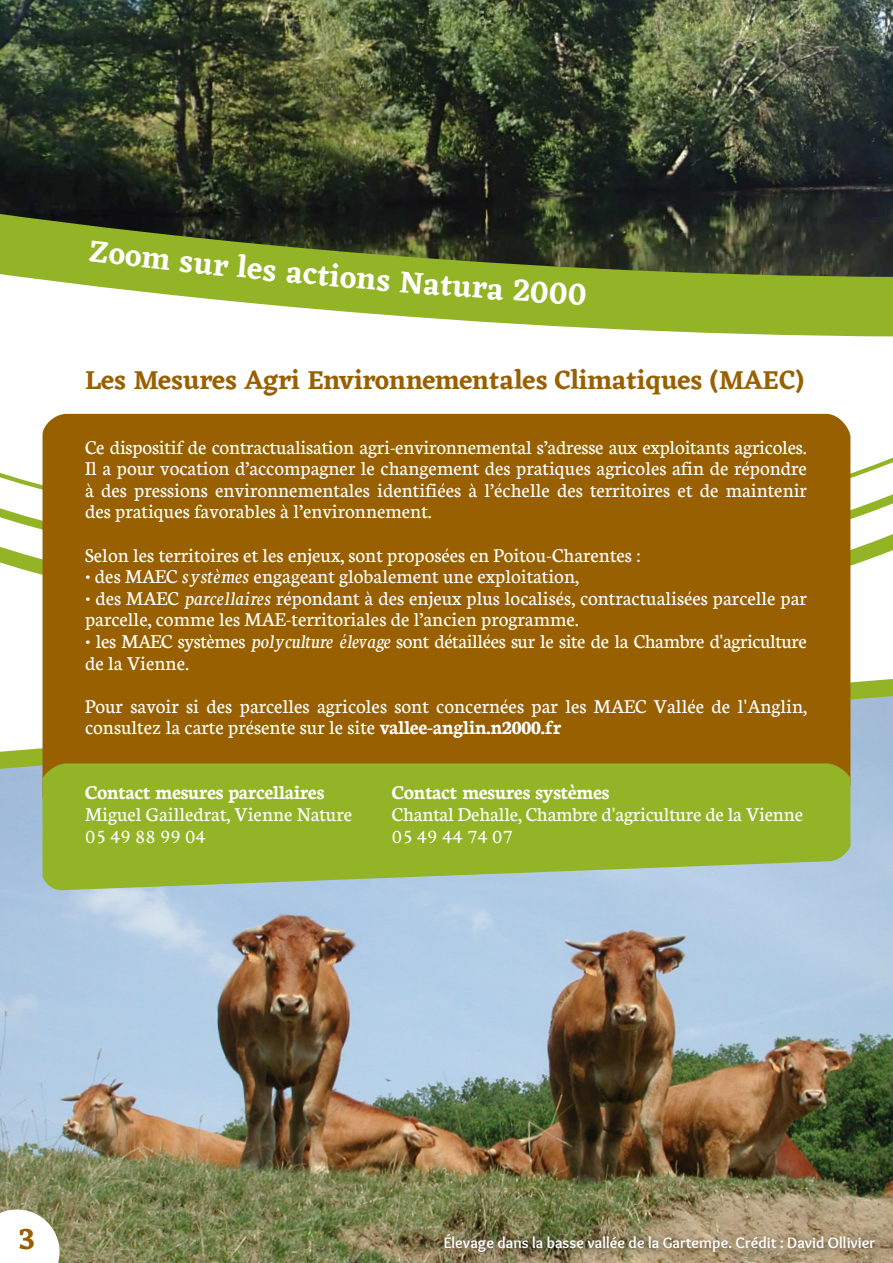
<style>
.page{position:relative;width:893px;height:1263px;background:#fff}
.page>*{position:absolute;margin:0;border:0;box-sizing:border-box;transform-origin:0 0}
.t1{font:600 31.5px "Eczar";color:#fff}
.t2{font:600 30px "Eczar";color:#986000}
.t3{font:600 27px "Eczar";color:#986000}
.t4{font:21px/21.6px "Neuton";color:#fff}
.t5{font:21px/21.6px "Neuton";letter-spacing:-.02em;color:#fff}
.t6{font:700 21px "Neuton";color:#fff}
.t7{font:700 15.75px "Overlock";color:#fff}
.s1{font-style:italic}
.s2{font-weight:700}
</style>
<div class="page">
<img style="left:0;top:780px;width:893px;height:483px">
<svg style="left:0;top:485px;width:893px;height:272px"></svg>
<img style="left:0;top:0;width:893px;height:157px">
<svg style="left:0;top:157px;width:893px;height:180px;background:#64713e"></svg>
<div style="left:43px;top:414px;width:807px;height:349px;background:#986000"></div>
<svg style="left:43px;top:763px;width:807px;height:127px;background:#96b63b"></svg>
<svg style="left:0;top:1209px;width:60px;height:54px"></svg>
<img style="left:210px;top:1227px;width:677px;height:36px">
<svg style="left:89px;top:240px;width:20px;height:23px"></svg>
<svg style="left:549px;top:282px;width:37px;height:23px"></svg>
<h1 class="t1" style="left:111px;top:234px;width:156px;rotate:6deg">oom sur le</h1>
<h1 class="t1" style="left:264px;top:251px;width:180px;rotate:5deg">s actions Na</h1>
<h1 class="t1" style="left:442px;top:266px;width:110px;rotate:4deg">tura 20</h1>
<p class="t3" style="left:85px;top:364px;width:721px">Les Mesures Agri Environnementales Climatiques (MAEC)</p>
<p class="t4" style="left:85px;top:435px;width:723px;text-align:justify">Ce dispositif de contractualisation agri-environnemental s’adresse aux exploitants agricoles.<br>Il a pour vocation d’accompagner le changement des pratiques agricoles afin de répondre à des pressions environnementales identifiées à l’échelle des territoires et de maintenir des pratiques favorables à l’environnement.</p>
<p class="t4" style="left:85px;top:543px;width:557px">Selon les territoires et les enjeux, sont proposées en Poitou-Charentes :</p>
<p class="t4" style="left:85px;top:565px;width:495px">• des MAEC <span class="s1">systèmes</span> engageant globalement une exploitation,</p>
<p class="t4" style="left:85px;top:586px;width:723px">• des MAEC <span class="s1">parcellaires</span> répondant à des enjeux plus localisés, contractualisées parcelle par parcelle, comme les MAE-territoriales de l’ancien programme.</p>
<p class="t5" style="left:85px;top:629px;width:723px">• les MAEC systèmes <span class="s1">polyculture élevage</span> sont détaillées sur le site de la Chambre d'agriculture de la Vienne.</p>
<p class="t4" style="left:85px;top:694px;width:723px">Pour savoir si des parcelles agricoles sont concernées par les MAEC Vallée de l'Anglin, consultez la carte présente sur le site <span class="s2">vallee-anglin.n2000.fr</span></p>
<p class="t6" style="left:85px;top:778px;width:241px">Contact mesures parcellaires</p>
<p class="t4" style="left:85px;top:802px;width:269px">Miguel Gailledrat, Vienne Nature<br>05 49 88 99 04</p>
<p class="t6" style="left:392px;top:778px;width:219px">Contact mesures systèmes</p>
<p class="t4" style="left:392px;top:802px;width:413px">Chantal Dehalle, Chambre d'agriculture de la Vienne<br>05 49 44 74 07</p>
<h2 class="t2" style="left:18px;top:1221px;width:19px">3</h2>
<p class="t7" style="left:444px;top:1232px;width:433px">Élevage dans la basse vallée de la Gartempe. Crédit : David Ollivier</p>
</div>
